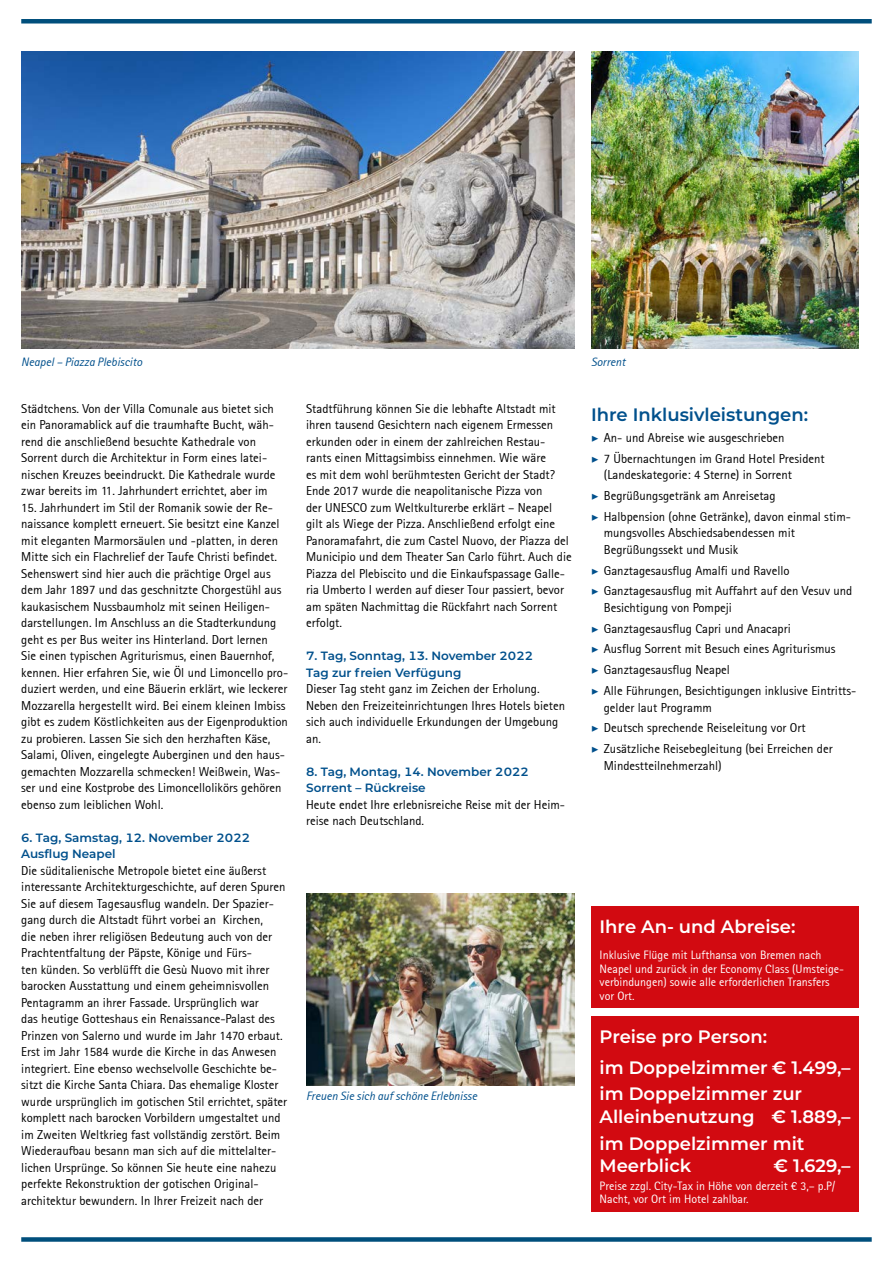
<style>
.page{position:relative;width:893px;height:1263px;background:#fff}
.page>*{position:absolute;margin:0;border:0;box-sizing:border-box;transform-origin:0 0}
.t1{font:600 18px/22.5px "Montserrat";color:#fff}
.t2{font:600 18px "Montserrat";color:#00508c}
.t3{font:12.75px/16.5px "Rotis Sans Serif";color:#000}
.t4{font:12px/13.5px "Rotis Sans Serif";color:#fff}
.t5{font:600 12px/16.5px "Montserrat";color:#00508c}
.t6{font:italic 12px "Rotis Sans Serif";color:#00508c}
.s1{font-family:"Minion Pro";font-weight:700;font-style:italic;color:#00508c}
</style>
<div class="page">
<div style="left:21px;top:19px;width:851px;height:5px;background:#004f7c"></div>
<div style="left:21px;top:1237px;width:851px;height:5px;background:#004f7c"></div>
<div style="left:591px;top:907px;width:268px;height:101px;background:#d20a11"></div>
<img style="left:21px;top:51px;width:553px;height:298px">
<img style="left:591px;top:51px;width:268px;height:298px">
<div style="left:591px;top:1017px;width:268px;height:195px;background:#d20a11"></div>
<img style="left:306px;top:894px;width:268px;height:191px">
<p class="t6" style="left:21px;top:354px;width:122px">Neapel – Piazza Plebiscito</p>
<p class="t6" style="left:591px;top:354px;width:36px">Sorrent</p>
<p class="t3" style="left:21px;top:400px;width:256px">Städtchens. Von der Villa Comunale aus bietet sich ein Panoramablick auf die traumhafte Bucht, wäh&shy;rend die anschließend besuchte Kathedrale von Sorrent durch die Architektur in Form eines latei&shy;nischen Kreuzes beeindruckt. Die Kathedrale wurde zwar bereits im 11. Jahrhundert errichtet, aber im</p>
<p class="t3" style="left:21px;top:499px;width:268px">15. Jahrhundert im Stil der Romanik sowie der Re&shy;naissance komplett erneuert. Sie besitzt eine Kanzel mit eleganten Marmorsäulen und -platten, in deren Mitte sich ein Flachrelief der Taufe Christi befindet.<br>Sehenswert sind hier auch die prächtige Orgel aus dem Jahr 1897 und das geschnitzte Chorgestühl aus kaukasischem Nussbaumholz mit seinen Heiligen&shy;darstellungen. Im Anschluss an die Stadterkundung geht es per Bus weiter ins Hinterland. Dort lernen<br>Sie einen typischen Agriturismus, einen Bauernhof, kennen. Hier erfahren Sie, wie Öl und Limoncello pro&shy;duziert werden, und eine Bäuerin erklärt, wie leckerer Mozzarella hergestellt wird. Bei einem kleinen Imbiss gibt es zudem Köstlichkeiten aus der Eigenproduktion zu probieren. Lassen Sie sich den herzhaften Käse, Salami, Oliven, eingelegte Auberginen und den haus&shy;gemachten Mozzarella schmecken! Weißwein, Was&shy;ser und eine Kostprobe des Limoncellolikörs gehören ebenso zum leiblichen Wohl.</p>
<p class="t5" style="left:21px;top:829px;width:230px">6. Tag, Samstag, 12. November 2022<br>Ausflug Neapel</p>
<p class="t3" style="left:21px;top:862px;width:268px">Die süditalienische Metropole bietet eine äußerst interessante Architekturgeschichte, auf deren Spuren Sie auf diesem Tagesausflug wandeln. Der Spazier&shy;gang durch die Altstadt führt vorbei an Kirchen,<br>die neben ihrer religiösen Bedeutung auch von der Prachtentfaltung der Päpste, Könige und Fürs-<br>ten künden. So verblüfft die Gesù Nuovo mit ihrer barocken Ausstattung und einem geheimnisvollen Pentagramm an ihrer Fassade. Ursprünglich war<br>das heutige Gotteshaus ein Renaissance-Palast des Prinzen von Salerno und wurde im Jahr 1470 erbaut.<br>Erst im Jahr 1584 wurde die Kirche in das Anwesen integriert. Eine ebenso wechselvolle Geschichte be&shy;sitzt die Kirche Santa Chiara. Das ehemalige Kloster wurde ursprünglich im gotischen Stil errichtet, später komplett nach barocken Vorbildern umgestaltet und im Zweiten Weltkrieg fast vollständig zerstört. Beim Wiederaufbau besann man sich auf die mittelalter&shy;lichen Ursprünge. So können Sie heute eine nahezu perfekte Rekonstruktion der gotischen Original&shy;architektur bewundern. In Ihrer Freizeit nach der</p>
<p class="t3" style="left:306px;top:400px;width:267px">Stadtführung können Sie die lebhafte Altstadt mit ihren tausend Gesichtern nach eigenem Ermessen erkunden oder in einem der zahlreichen Restau&shy;rants einen Mittagsimbiss einnehmen. Wie wäre<br>es mit dem wohl berühmtesten Gericht der Stadt?<br>Ende 2017 wurde die neapolitanische Pizza von<br>der UNESCO zum Weltkulturerbe erklärt – Neapel gilt als Wiege der Pizza. Anschließend erfolgt eine Panoramafahrt, die zum Castel Nuovo, der Piazza del Municipio und dem Theater San Carlo führt. Auch die Piazza del Plebiscito und die Einkaufspassage Galle&shy;ria Umberto I werden auf dieser Tour passiert, bevor am späten Nachmittag die Rückfahrt nach Sorrent erfolgt.</p>
<p class="t5" style="left:306px;top:647px;width:228px">7. Tag, Sonntag, 13. November 2022<br>Tag zur freien Verfügung</p>
<p class="t3" style="left:306px;top:681px;width:260px">Dieser Tag steht ganz im Zeichen der Erholung.<br>Neben den Freizeiteinrichtungen Ihres Hotels bieten sich auch individuelle Erkundungen der Umgebung an.</p>
<p class="t5" style="left:306px;top:763px;width:224px">8. Tag, Montag, 14. November 2022<br>Sorrent – Rückreise</p>
<p class="t3" style="left:306px;top:796px;width:260px">Heute endet Ihre erlebnisreiche Reise mit der Heim&shy;reise nach Deutschland.</p>
<p class="t6" style="left:306px;top:1089px;width:172px">Freuen Sie sich auf schöne Erlebnisse</p>
<h1 class="t2" style="left:591px;top:402px;width:219px">Ihre Inklusivleistungen:</h1>
<p class="t3" style="left:591px;top:427px;width:235px;line-height:20.7px"><span class="s1">▶</span> An- und Abreise wie ausgeschrieben<br><span class="s1">▶</span> 7 Übernachtungen im Grand Hotel President</p>
<p class="t3" style="left:591px;top:465px;width:261px;line-height:20.7px;text-indent:13px">(Landeskategorie: 4 Sterne) in Sorrent<br><span class="s1">▶</span> Begrüßungsgetränk am Anreisetag<br><span class="s1">▶</span> Halbpension (ohne Getränke), davon einmal stim-</p>
<p class="t3" style="left:604px;top:525px;width:193px">mungsvolles Abschiedsabendessen mit<br>Begrüßungssekt und Musik</p>
<p class="t3" style="left:591px;top:560px;width:263px;line-height:20.7px"><span class="s1">▶</span> Ganztagesausflug Amalfi und Ravello<br><span class="s1">▶</span> Ganztagesausflug mit Auffahrt auf den Vesuv und</p>
<p class="t3" style="left:591px;top:597px;width:267px;line-height:20.7px;text-indent:13px">Besichtigung von Pompeji<br><span class="s1">▶</span> Ganztagesausflug Capri und Anacapri<br><span class="s1">▶</span> Ausflug Sorrent mit Besuch eines Agriturismus<br><span class="s1">▶</span> Ganztagesausflug Neapel<br><span class="s1">▶</span> Alle Führungen, Besichtigungen inklusive Eintritts-</p>
<p class="t3" style="left:591px;top:697px;width:243px;line-height:20.7px;text-indent:13px">gelder laut Programm<br><span class="s1">▶</span> Deutsch sprechende Reiseleitung vor Ort<br><span class="s1">▶</span> Zusätzliche Reisebegleitung (bei Erreichen der</p>
<p class="t3" style="left:604px;top:757px;width:120px">Mindestteilnehmerzahl)</p>
<h1 class="t1" style="left:600px;top:914px;width:197px">Ihre An- und Abreise:</h1>
<p class="t4" style="left:600px;top:948px;width:246px">Inklusive Flüge mit Lufthansa von Bremen nach Neapel und zurück in der Economy Class (Umsteige&shy;verbindungen) sowie alle erforderlichen Transfers vor Ort.</p>
<h1 class="t1" style="left:600px;top:1020px;width:252px;line-height:31px">Preise pro Person:<br>im Doppelzimmer € 1.499,–</h1>
<h1 class="t1" style="left:600px;top:1082px;width:252px">im Doppelzimmer zur<br>Alleinbenutzung € 1.889,–</h1>
<h1 class="t1" style="left:600px;top:1131px;width:206px">im Doppelzimmer mit<br>Meerblick</h1>
<h1 class="t1" style="left:774px;top:1154px;width:78px">€ 1.629,–</h1>
<p class="t4" style="left:600px;top:1179px;width:237px">Preise zzgl. City-Tax in Höhe von derzeit € 3,– p.P/<br>Nacht, vor Ort im Hotel zahlbar.</p>
</div>
